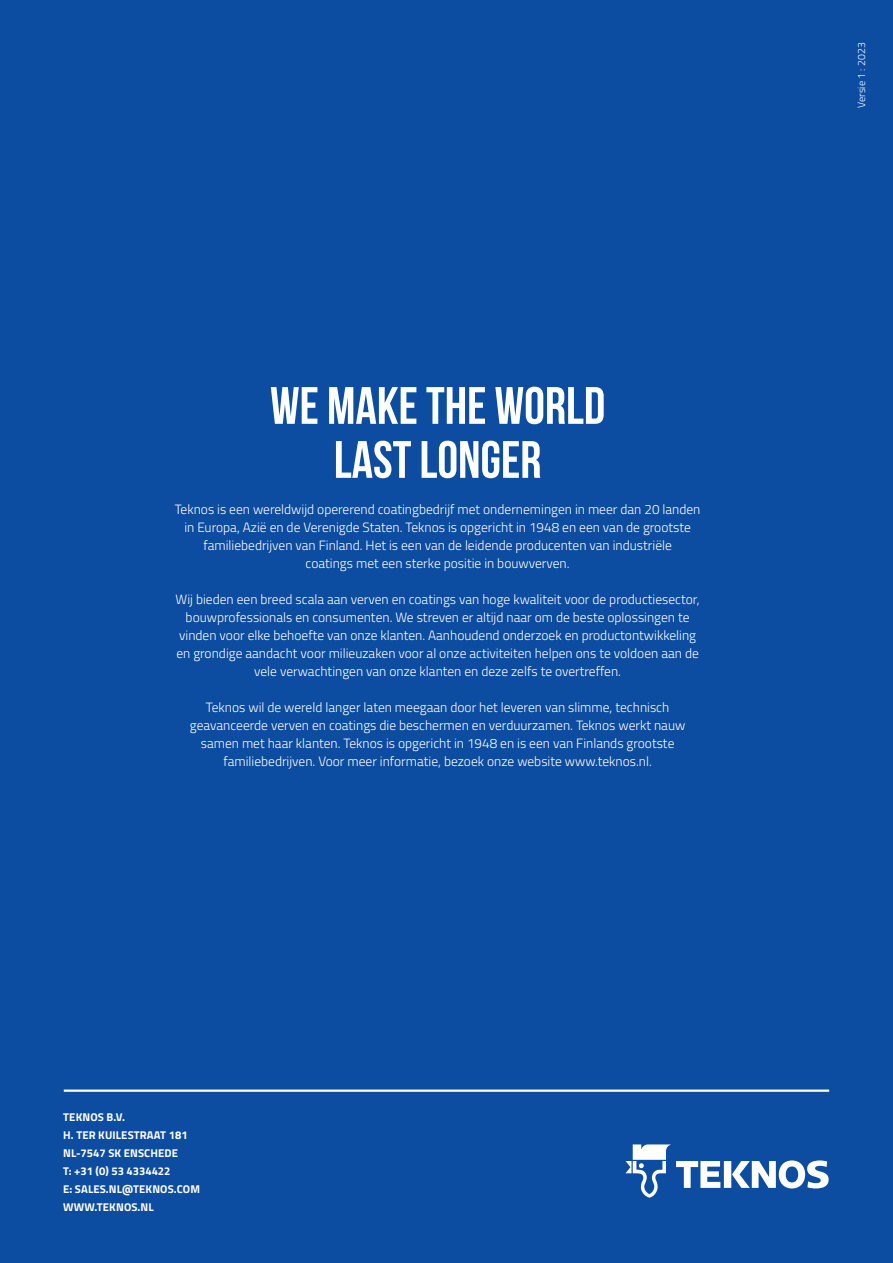
<style>
.page{position:relative;width:893px;height:1263px;background:#0d4da1}
.page>*{position:absolute;margin:0;border:0;box-sizing:border-box;transform-origin:0 0}
.otsikko{font:700 52.5px/54px "Bebas Neue";color:#fff;text-align:center}
.Bodytext{font:300 13.5px/18px "Titillium";color:#fff;text-align:center}
.nostoteksti{font:700 11.25px "Titillium";letter-spacing:.01em;color:#fff}
.Bodytext-2{font:300 10.5px "Titillium";color:#fff}
</style>
<div class="page">
<hr style="left:64px;top:1089px;width:765px;height:3px;background:#fff">
<svg style="left:625px;top:1144px;width:204px;height:54px"></svg>
<p class="otsikko" style="left:270px;top:378px;width:337px">WE MAKE THE WORLD<br>LAST LONGER</p>
<p class="Bodytext" style="left:175px;top:499px;width:527px">Teknos is een wereldwijd opererend coatingbedrijf met ondernemingen in meer dan 20 landen in Europa, Azië en de Verenigde Staten. Teknos is opgericht in 1948 en een van de grootste familiebedrijven van Finland. Het is een van de leidende producenten van industriële</p>
<p class="Bodytext" style="left:306px;top:553px;width:265px">coatings met een sterke positie in bouwverven.</p>
<p class="Bodytext" style="left:176px;top:589px;width:525px">Wij bieden een breed scala aan verven en coatings van hoge kwaliteit voor de productiesector, bouwprofessionals en consumenten. We streven er altijd naar om de beste oplossingen te vinden voor elke behoefte van onze klanten. Aanhoudend onderzoek en productontwikkeling en grondige aandacht voor milieuzaken voor al onze activiteiten helpen ons te voldoen aan de vele verwachtingen van onze klanten en deze zelfs te overtreffen.</p>
<p class="Bodytext" style="left:206px;top:697px;width:465px">Teknos wil de wereld langer laten meegaan door het leveren van slimme, technisch</p>
<p class="Bodytext" style="left:190px;top:715px;width:497px">geavanceerde verven en coatings die beschermen en verduurzamen. Teknos werkt nauw samen met haar klanten. Teknos is opgericht in 1948 en is een van Finlands grootste familiebedrijven. Voor meer informatie, bezoek onze website www.teknos.nl.</p>
<p class="nostoteksti" style="left:63px;top:1108px;width:63px">TEKNOS B.V.</p>
<p class="nostoteksti" style="left:63px;top:1126px;width:126px">H. TER KUILESTRAAT 181</p>
<p class="nostoteksti" style="left:63px;top:1144px;width:116px">NL-7547 SK ENSCHEDE</p>
<p class="nostoteksti" style="left:63px;top:1162px;width:109px">T: +31 (0) 53 4334422</p>
<p class="nostoteksti" style="left:63px;top:1180px;width:138px">E: SALES.NL@TEKNOS.COM</p>
<p class="nostoteksti" style="left:63px;top:1198px;width:92px">WWW.TEKNOS.NL</p>
<p class="Bodytext-2" style="left:854px;top:108px;width:67px;rotate:-90deg">Versie 1 : 2023</p>
</div>
